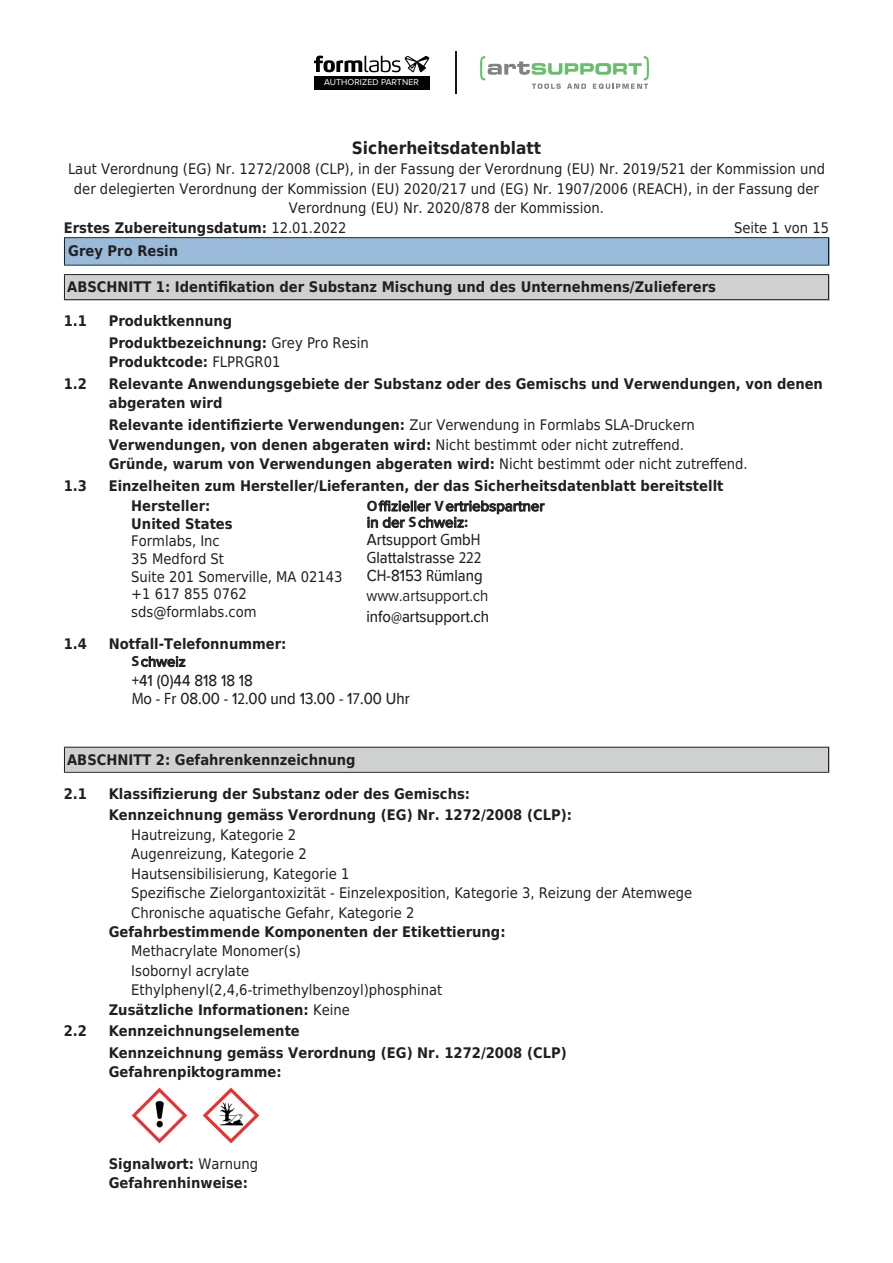
<style>
.page{position:relative;width:893px;height:1263px;background:#fff}
.page>*{position:absolute;margin:0;border:0;box-sizing:border-box;transform-origin:0 0}
.t1{font:700 17.1px "DejaVu Sans Condensed";color:#231f20}
.t2{font:500 16.5px/18px "Proxima Nova";color:#231f20;scale:.9 1}
.t3{font:16.5px/21.5px "Proxima Nova";color:#231f20;scale:.9 1}
.t4{font:500 15px/16.4px "Proxima Nova";color:#231f20}
.t5{font:700 14.7px/19.4px "DejaVu Sans Condensed";color:#231f20}
.t6{font:14.7px/17.5px "DejaVu Sans Condensed";color:#231f20}
.t7{font:500 14.7px "Proxima Nova";color:#231f20}
.t8{font:8.85px "Proxima Nova";letter-spacing:.005em;color:#fff}
.s1{font-weight:400}
.s2{font-family:"Myriad Pro";font-weight:700}
.s3{font-family:"Myriad Pro";font-weight:400}
.s4{font-weight:500}
.s5{font-family:"Myriad Pro"}
</style>
<div class="page">
<svg style="left:64px;top:237px;width:765px;height:29px"></svg>
<svg style="left:64px;top:274px;width:765px;height:26px"></svg>
<svg style="left:64px;top:747px;width:765px;height:26px"></svg>
<img style="left:131px;top:1087px;width:57px;height:57px">
<img style="left:203px;top:1088px;width:56px;height:55px">
<hr style="left:455px;top:51px;width:1px;height:43px;background:#181818">
<svg style="left:314px;top:56px;width:115px;height:17px"></svg>
<div style="left:314px;top:76px;width:115px;height:13px;background:#040503"></div>
<svg style="left:480px;top:56px;width:169px;height:33px"></svg>
<svg style="left:141px;top:656px;width:44px;height:11px"></svg>
<svg style="left:367px;top:500px;width:178px;height:28px"></svg>
<p class="t8" style="left:324px;top:77px;width:96px">AUTHORIZED PARTNER</p>
<p class="t1" style="left:352px;top:134px;width:191px">Sicherheitsdatenblatt</p>
<p class="t6" style="left:68px;top:160px;width:758px">Laut Verordnung (EG) Nr. 1272/2008 (CLP), in der Fassung der Verordnung (EU) Nr. 2019/521 der Kommission und</p>
<p class="t6" style="left:74px;top:179px;width:747px">der delegierten Verordnung der Kommission (EU) 2020/217 und (EG) Nr. 1907/2006 (REACH), in der Fassung der</p>
<p class="t6" style="left:289px;top:198px;width:316px">Verordnung (EU) Nr. 2020/878 der Kommission.</p>
<p class="t5" style="left:64px;top:217px;width:284px">Erstes Zubereitungsdatum: <span class="s1">12.01.2022</span></p>
<p class="t6" style="left:734px;top:218px;width:97px">Seite 1 von 15</p>
<p class="t5" style="left:68px;top:241px;width:111px">Grey Pro Resin</p>
<p class="t5" style="left:67px;top:277px;width:650px">ABSCHNITT 1: Identifikation der Substanz Mischung und des Unternehmens/Zulieferers</p>
<p class="t5" style="left:64px;top:311px;width:25px">1.1</p>
<p class="t5" style="left:109px;top:310px;width:261px;line-height:21.6px">Produktkennung<br>Produktbezeichnung: <span class="s1">Grey Pro Resin</span></p>
<p class="t5" style="left:109px;top:352px;width:173px">Produktcode: <span class="s1">FLPRGR01</span></p>
<p class="t5" style="left:64px;top:374px;width:25px">1.2</p>
<p class="t5" style="left:109px;top:374px;width:716px">Relevante Anwendungsgebiete der Substanz oder des Gemischs und Verwendungen, von denen abgeraten wird</p>
<p class="t5" style="left:109px;top:415px;width:640px">Relevante identifizierte Verwendungen: <span class="s1">Zur Verwendung in Formlabs SLA-Druckern<br></span>Verwendungen, von denen abgeraten wird: <span class="s1">Nicht bestimmt oder nicht zutreffend.<br></span>Gründe, warum von Verwendungen abgeraten wird: <span class="s1">Nicht bestimmt oder nicht zutreffend.</span></p>
<p class="t5" style="left:64px;top:475px;width:25px">1.3</p>
<p class="t5" style="left:131px;top:474px;width:594px;line-height:20.7px;text-indent:-22px">Einzelheiten zum Hersteller/Lieferanten, der das Sicherheitsdatenblatt bereitstellt<br>Hersteller:</p>
<p class="t5" style="left:131px;top:513px;width:103px">United States</p>
<p class="t6" style="left:131px;top:532px;width:213px">Formlabs, Inc<br>35 Medford St<br>Suite 201 Somerville, MA 02143 +1 617 855 0762 sds@formlabs.com</p>
<p class="t4" style="left:367px;top:499px;width:179px"><span class="s2">O</span>ffizieller <span class="s2">V</span>ertriebspartner in der <span class="s2">S</span>chweiz<span class="s2">:</span></p>
<p class="t2" style="left:367px;top:531px;width:130px">Artsupport <span class="s3">G</span>mb<span class="s3">H<br>G</span>lattalstrasse <span class="s3">222<br></span>C<span class="s3">H</span>-8153 <span class="s3">Rü</span>mlang</p>
<p class="t3" style="left:366px;top:585px;width:138px">www.artsupport.ch <span class="s4">info</span><span class="s5">@</span><span class="s4">artsupport.ch</span></p>
<p class="t5" style="left:64px;top:633px;width:25px">1.4</p>
<p class="t5" style="left:109px;top:633px;width:179px">Notfall-Telefonnummer:</p>
<p class="t7" style="left:131px;top:655px;width:56px"><span class="s2">S</span>chweiz</p>
<p class="t2" style="left:132px;top:672px;width:310px">+41 (0)44 818 18 18<br><span class="s3">M</span>o - <span class="s3">F</span>r 08.00 - 1<span class="s3">2</span>.00 und 13.00 - 1<span class="s3">7</span>.00 Uhr</p>
<p class="t5" style="left:67px;top:749px;width:290px">ABSCHNITT 2: Gefahrenkennzeichnung</p>
<p class="t5" style="left:64px;top:783px;width:25px">2.1</p>
<p class="t5" style="left:109px;top:782px;width:465px;line-height:21.6px">Klassifizierung der Substanz oder des Gemischs:<br>Kennzeichnung gemäss Verordnung (EG) Nr. 1272/2008 (CLP):</p>
<p class="t6" style="left:131px;top:824px;width:562px;line-height:19.4px">Hautreizung, Kategorie 2<br>Augenreizung, Kategorie 2<br>Hautsensibilisierung, Kategorie 1<br>Spezifische Zielorgantoxizität - Einzelexposition, Kategorie 3, Reizung der Atemwege Chronische aquatische Gefahr, Kategorie 2</p>
<p class="t5" style="left:109px;top:921px;width:398px">Gefahrbestimmende Komponenten der Etikettierung:</p>
<p class="t6" style="left:131px;top:941px;width:171px">Methacrylate Monomer(s)</p>
<p class="t6" style="left:131px;top:961px;width:120px">Isobornyl acrylate</p>
<p class="t6" style="left:131px;top:980px;width:313px">Ethylphenyl(2,4,6-trimethylbenzoyl)phosphinat</p>
<p class="t5" style="left:109px;top:999px;width:243px">Zusätzliche Informationen: <span class="s1">Keine</span></p>
<p class="t5" style="left:64px;top:1021px;width:25px">2.2</p>
<p class="t5" style="left:109px;top:1020px;width:459px;line-height:21.6px">Kennzeichnungselemente<br>Kennzeichnung gemäss Verordnung (EG) Nr. 1272/2008 (CLP)</p>
<p class="t5" style="left:109px;top:1062px;width:174px">Gefahrenpiktogramme:</p>
<p class="t5" style="left:109px;top:1153px;width:151px">Signalwort: <span class="s1">Warnung<br></span>Gefahrenhinweise:</p>
</div>
